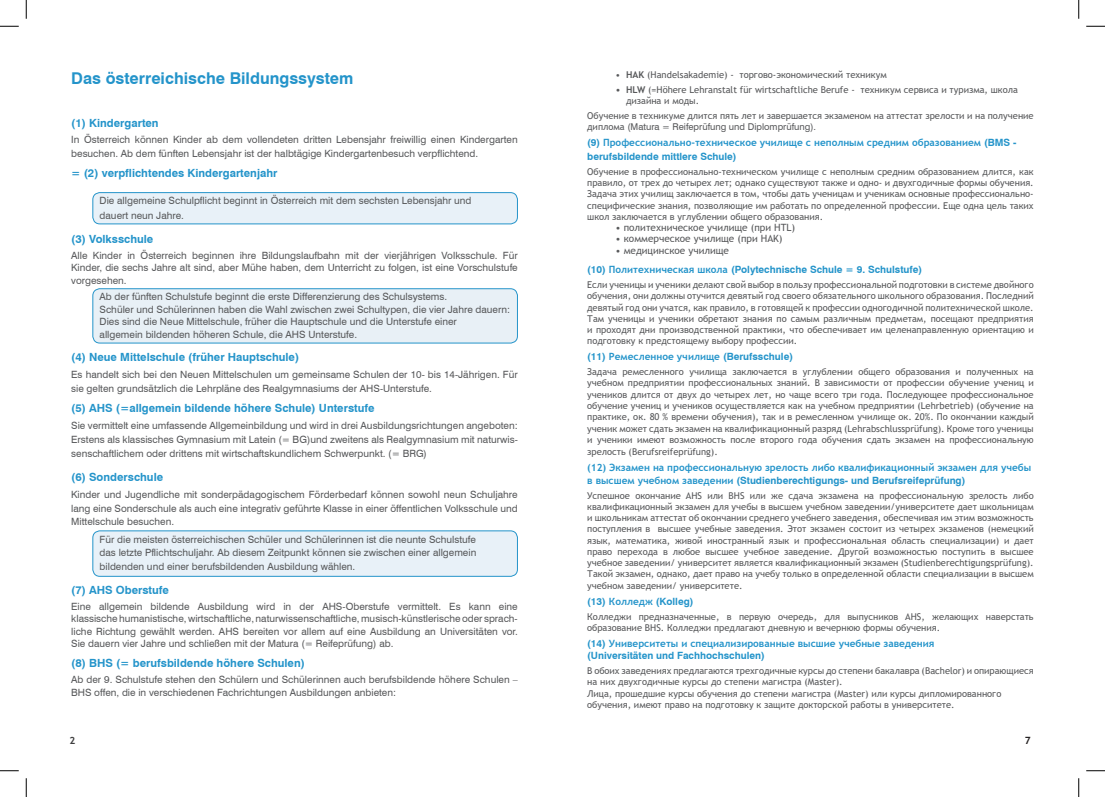
<style>
.page{position:relative;width:1105px;height:797px;background:#fff}
.page>*{position:absolute;margin:0;border:0;box-sizing:border-box;transform-origin:0 0}
.t1{font:700 16.25px "Swiss 721 BT";color:#2494ca}
.t2{font:700 11.25px "Swiss 721 BT";color:#2494ca}
.t3{font:10px/12.5px "Swiss 721 BT";color:#57585a}
.t4{font:700 10px "Swiss 721 BT";color:#2494ca}
.t5{font:700 10px "Trebuchet MS";color:#2494ca}
.t6{font:10px "Trebuchet MS";color:#57585a}
.t7{font:700 10px "Trebuchet MS";color:#3e3e3f}
.t8{font:700 10px "Trebuchet MS";color:#231f20}
.t9{font:9.38px/11.2px "Trebuchet MS";color:#57585a;text-align:justify}
.t10{font:9.38px "Swiss 721 BT";color:#57585a}
.s1{font-weight:700}
.s2{font-size:10px}
.s3{font-family:"Trebuchet MS"}
.s4{font-family:"Swiss 721 BT"}
</style>
<div class="page">
<div style="left:93px;top:193px;width:424px;height:31px;background:#e8f1f8;border-radius:7px"></div>
<div style="left:93px;top:192px;width:425px;height:32px;border:1px solid #2494ca;border-radius:7px"></div>
<div style="left:93px;top:289px;width:424px;height:54px;background:#e8f0f6;border-radius:7px"></div>
<div style="left:93px;top:288px;width:425px;height:55px;border:1px solid #2494ca;border-radius:7px"></div>
<div style="left:93px;top:531px;width:424px;height:45px;background:#e8f1f8;border-radius:7px"></div>
<div style="left:93px;top:530px;width:425px;height:46px;border:1px solid #2494ca;border-radius:7px"></div>
<svg style="left:0;top:25px;width:19px;height:2px"></svg>
<svg style="left:1086px;top:25px;width:19px;height:2px"></svg>
<svg style="left:0;top:770px;width:19px;height:1px"></svg>
<svg style="left:1086px;top:770px;width:19px;height:1px"></svg>
<svg style="left:25px;top:0;width:2px;height:19px"></svg>
<svg style="left:25px;top:778px;width:2px;height:19px"></svg>
<svg style="left:1078px;top:0;width:1px;height:19px"></svg>
<svg style="left:1078px;top:778px;width:1px;height:19px"></svg>
<h1 class="t1" style="left:71px;top:68px;width:284px">Das österreichische Bildungssystem</h1>
<p class="t2" style="left:71px;top:117px;width:89px">(1) Kindergarten</p>
<p class="t3" style="left:71px;top:133px;width:448px;line-height:13.8px">In Österreich können Kinder ab dem vollendeten dritten Lebensjahr freiwillig einen Kindergarten besuchen. Ab dem fünften Lebensjahr ist der halbtägige Kindergartenbesuch verpflichtend.</p>
<p class="t2" style="left:71px;top:166px;width:208px">= (2) verpflichtendes Kindergartenjahr</p>
<p class="t3" style="left:100px;top:193px;width:373px;line-height:15px">Die allgemeine Schulpflicht beginnt in Österreich mit dem sechsten Lebensjahr und dauert neun Jahre.</p>
<p class="t2" style="left:71px;top:232px;width:84px">(3) Volksschule</p>
<p class="t3" style="left:71px;top:249px;width:448px;text-align:justify">Alle Kinder in Österreich beginnen ihre Bildungslaufbahn mit der vierjährigen Volksschule. Für Kinder, die sechs Jahre alt sind, aber Mühe haben, dem Unterricht zu folgen, ist eine Vorschulstufe vorgesehen.</p>
<p class="t3" style="left:100px;top:290px;width:412px">Ab der fünften Schulstufe beginnt die erste Differenzierung des Schulsystems.<br>Schüler und Schülerinnen haben die Wahl zwischen zwei Schultypen, die vier Jahre dauern:<br>Dies sind die Neue Mittelschule, früher die Hauptschule und die Unterstufe einer<br>allgemein bildenden höheren Schule, die AHS Unterstufe.</p>
<p class="t2" style="left:71px;top:350px;width:229px">(4) Neue Mittelschule (früher Hauptschule)</p>
<p class="t3" style="left:71px;top:368px;width:448px;line-height:13.8px">Es handelt sich bei den Neuen Mittelschulen um gemeinsame Schulen der 10- bis 14-Jährigen. Für sie gelten grundsätzlich die Lehrpläne des Realgymnasiums der AHS-Unterstufe.</p>
<p class="t2" style="left:71px;top:401px;width:305px">(5) AHS (=allgemein bildende höhere Schule) Unterstufe</p>
<p class="t3" style="left:71px;top:419px;width:448px;line-height:13.8px;text-align:justify">Sie vermittelt eine umfassende Allgemeinbildung und wird in drei Ausbildungsrichtungen angeboten:<br>Erstens als klassisches Gymnasium mit Latein (= BG)und zweitens als Realgymnasium mit naturwis&shy;senschaftlichem oder drittens mit wirtschaftskundlichem Schwerpunkt. (= BRG)</p>
<p class="t2" style="left:71px;top:469px;width:93px">(6) Sonderschule</p>
<p class="t3" style="left:71px;top:487px;width:448px;line-height:13.8px;text-align:justify">Kinder und Jugendliche mit sonderpädagogischem Förderbedarf können sowohl neun Schuljahre lang eine Sonderschule als auch eine integrativ geführte Klasse in einer öffentlichen Volksschule und Mittelschule besuchen.</p>
<p class="t3" style="left:100px;top:532px;width:378px;line-height:13.8px;text-align:justify">Für die meisten österreichischen Schüler und Schülerinnen ist die neunte Schulstufe das letzte Pflichtschuljahr. Ab diesem Zeitpunkt können sie zwischen einer allgemein bildenden und einer berufsbildenden Ausbildung wählen.</p>
<p class="t2" style="left:71px;top:583px;width:99px">(7) AHS Oberstufe</p>
<p class="t3" style="left:71px;top:600px;width:448px;text-align:justify">Eine allgemein bildende Ausbildung wird in der AHS-Oberstufe vermittelt. Es kann eine klassische humanistische, wirtschaftliche, naturwissenschaftliche, musisch-künstlerische oder sprach&shy;liche Richtung gewählt werden. AHS bereiten vor allem auf eine Ausbildung an Universitäten vor.<br>Sie dauern vier Jahre und schließen mit der Matura (= Reifeprüfung) ab.</p>
<p class="t2" style="left:71px;top:656px;width:235px">(8) BHS (= berufsbildende höhere Schulen)</p>
<p class="t3" style="left:71px;top:673px;width:448px">Ab der 9. Schulstufe stehen den Schülern und Schülerinnen auch berufsbildende höhere Schulen –<br>BHS offen, die in verschiedenen Fachrichtungen Ausbildungen anbieten:</p>
<p class="t9" style="left:616px;top:69px;width:273px">• <span class="s1">HAK</span> (Handelsakademie) - торгово-экономический техникум</p>
<p class="t9" style="left:626px;top:84px;width:393px;text-indent:-11px"><span class="s2">•</span> <span class="s1">HLW</span> (=Höhere Lehranstalt für wirtschaftliche Berufe - техникум сервиса и туризма, школа дизайна и моды.</p>
<p class="t9" style="left:587px;top:110px;width:448px">Oбучение в техникуме длится пять лет и завершается экзаменом на аттестат зрелости и на получение</p>
<p class="t10" style="left:587px;top:121px;width:230px"><span class="s3">диплома</span> (Matura = Reifeprüfung und Diplomprüfung).</p>
<p class="t5" style="left:587px;top:136px;width:431px"><span class="s4">(9)</span> Профессионально-техническое училище с неполным средним образованием <span class="s4">(BMS -</span></p>
<p class="t4" style="left:587px;top:150px;width:151px">berufsbildende mittlere Schule)</p>
<p class="t9" style="left:587px;top:166px;width:448px">Обучение в профессионально-техническом училище с неполным средним образованием длится, как правило, от трех до четырех лет; однако существуют также и одно- и двухгодичные формы обучения.<br>Задача этих училищ заключается в том, чтобы дать ученицам и ученикам основные профессионально&shy;специфические знания, позволяющие им работать по определенной профессии. Еще одна цель таких школ заключается в углублении общего образования.</p>
<p class="t6" style="left:616px;top:221px;width:181px">• политехническое училище (при HTL)</p>
<p class="t6" style="left:616px;top:232px;width:169px">• коммерческое училище (при HAK)</p>
<p class="t6" style="left:616px;top:244px;width:115px">• медицинское училище</p>
<p class="t4" style="left:587px;top:264px;width:336px">(10) <span class="s3">Политехническая школа</span> (Polytechnische Schule = 9. Schulstufe)</p>
<p class="t9" style="left:587px;top:279px;width:448px">Если ученицы и ученики делают свой выбор в пользу профессиональной подготовки в системе двойного обучения, они должны отучится девятый год своего обязательного школьного образования. Последний девятый год они учатся, как правило, в готовящей к профессии одногодичной политехнической школе.<br>Там ученицы и ученики обретают знания по самым различным предметам, посещают предприятия и проходят дни производственной практики, что обеспечивает им целенаправленную ориентацию и подготовку к предстоящему выбору профессии.</p>
<p class="t4" style="left:587px;top:351px;width:207px">(11) <span class="s3">Ремесленное училище</span> (Berufsschule)</p>
<p class="t9" style="left:587px;top:366px;width:448px">Задача ремесленного училища заключается в углублении общего образования и полученных на учебном предприятии профессиональных знаний. В зависимости от профессии обучение учениц и учеников длится от двух до четырех лет, но чаще всего три года. Последующее профессиональное обучение учениц и учеников осуществляется как на учебном предприятии (Lehrbetrieb) (обучение на практике, ок. 80 % времени обучения), так и в ремесленном училище ок. 20%. По окончании каждый ученик может сдать экзамен на квалификационный разряд (Lehrabschlussprüfung). Кроме того ученицы и ученики имеют возможность после второго года обучения сдать экзамен на профессиональную</p>
<p class="t9" style="left:587px;top:446px;width:132px">зрелость (Berufsreifeprüfung).</p>
<p class="t5" style="left:587px;top:461px;width:445px">(12) Экзамен на профессиональную зрелость либо квалификационный экзамен для учебы</p>
<p class="t4" style="left:587px;top:474px;width:380px"><span class="s3">в высшем учебном заведении</span> (Studienberechtigungs- und Berufsreifeprüfung)</p>
<p class="t9" style="left:587px;top:489px;width:448px">Успешное окончание AHS или BHS или же сдача экзамена на профессиональную зрелость либо квалификационный экзамен для учебы в высшем учебном заведении/университете дает школьницам и школьникам аттестат об окончании среднего учебнего заведения, обеспечивая им этим возможность поступления в высшее учебные заведения. Этот экзамен состоит из четырех экзаменов (немецкий язык, математика, живой иностранный язык и профессиональная область специализации) и дает право перехода в любое высшее учебное заведение. Другой возможностью поступить в высшее учебное заведении/ университет является квалификационный экзамен (Studienberechtigungsprüfung).<br>Такой экзамен, однако, дает право на учебу только в определенной области специализации в высшем учебном заведении/ университете.</p>
<p class="t4" style="left:587px;top:595px;width:108px">(13) <span class="s3">Колледж</span> (Kolleg)</p>
<p class="t9" style="left:587px;top:610px;width:448px">Колледжи предназначенные, в первую очередь, для выпусников AHS, желающих наверстать образование BHS. Колледжи предлагают дневную и вечернюю формы обучения.</p>
<p class="t5" style="left:587px;top:637px;width:349px"><span class="s4">(14)</span> Университеты и специализированные высшие учебные заведения</p>
<p class="t4" style="left:587px;top:649px;width:179px">(Universitäten und Fachhochschulen)</p>
<p class="t9" style="left:587px;top:665px;width:448px;text-align:left">В обоих заведениях предлагаются трехгодичные курсы до степени бакалавра (Bachelor) и опирающиеся на них двухгодичные курсы до степени магистра (Master).<br>Лица, прошедшие курсы обучения до степени магистра (Master) или курсы дипломированного обучения, имеют право на подготовку к защите докторской работы в университете.</p>
<p class="t7" style="left:70px;top:734px;width:7px">2</p>
<p class="t8" style="left:1025px;top:734px;width:7px">7</p>
</div>
